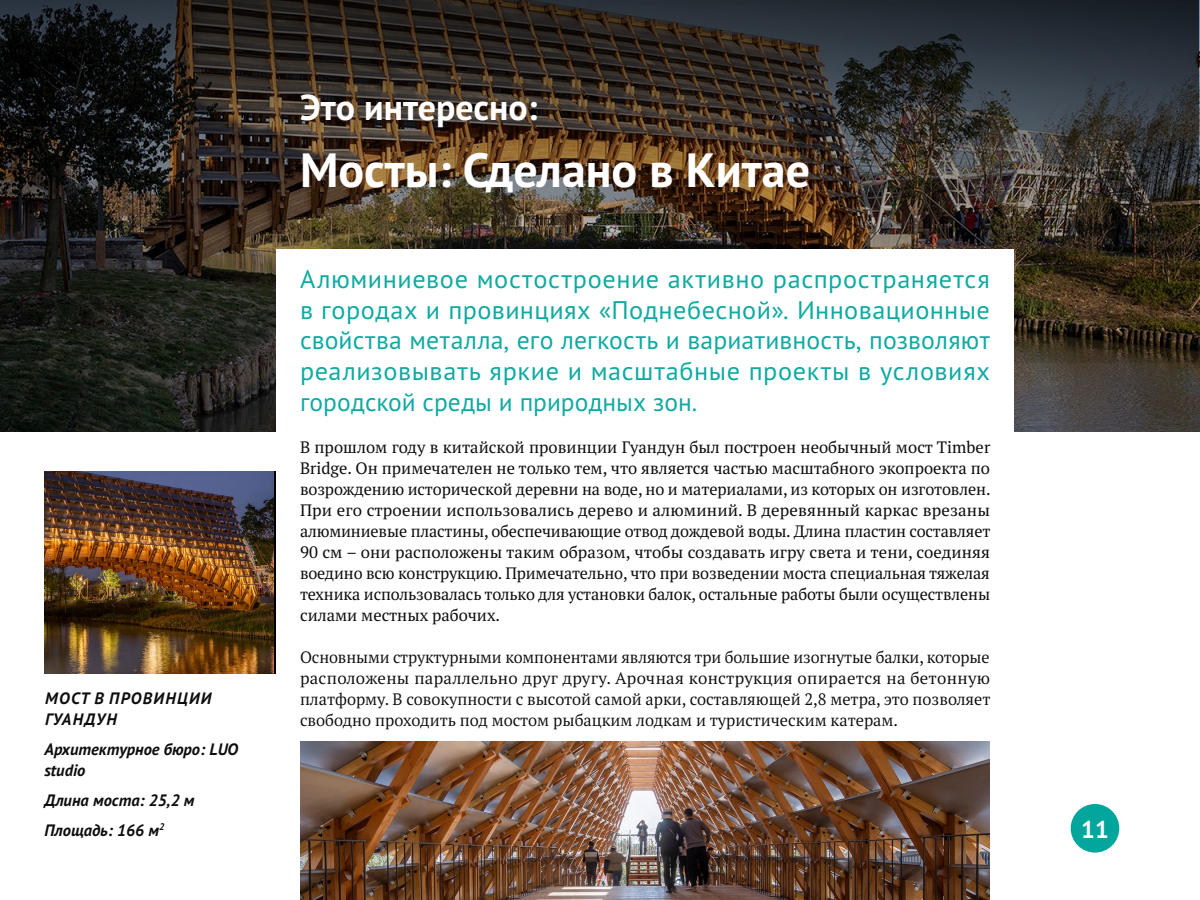
<style>
.page{position:relative;width:1200px;height:900px;background:#fff}
.page>*{position:absolute;margin:0;border:0;box-sizing:border-box;transform-origin:0 0}
.t1{font:700 48px "PT Sans Pro";color:#fff}
.t2{font:700 36px "PT Sans Pro";color:#fff}
.t3{font:25.5px/30.6px "PT Sans Pro";letter-spacing:.01em;color:#0faaa1;text-align:justify}
.t4{font:700 24.3px "PT Sans Pro";color:#fff}
.t5{font:16.5px/21px "PT Serif Pro";letter-spacing:-.005em;color:#0d0d0d;text-align:justify}
.t6{font:16.5px/21px "PT Serif Pro";color:#0d0d0d;text-align:justify}
.t7{font:italic 700 16.5px/21px "PT Sans Pro";color:#0d0d0d}
.t8{font:italic 700 16.5px/21px "PT Sans Pro";letter-spacing:.08em;color:#0d0d0d}
</style>
<div class="page">
<div style="left:1071px;top:804px;width:48px;height:49px;background:#03a69c;border-radius:50%"></div>
<img style="left:0;top:0;width:1200px;height:432px">
<img style="left:0;top:0;width:1198px;height:363px">
<div style="left:276px;top:249px;width:738px;height:204px;background:#fff"></div>
<img style="left:45px;top:471px;width:229px;height:203px">
<img style="left:300px;top:741px;width:690px;height:159px">
<p class="t8" style="left:45px;top:687px;width:168px">МОСТ В ПРОВИНЦИИ<br>ГУАНДУН</p>
<p class="t7" style="left:44px;top:738px;width:195px">Архитектурное бюро: LUO studio</p>
<p class="t7" style="left:44px;top:784px;width:152px;line-height:30px">Длина моста: 25,2 м<br>Площадь: 166 м<sup>2</sup></p>
<h2 class="t2" style="left:300px;top:84px;width:239px">Это интересно:</h2>
<h1 class="t1" style="left:300px;top:139px;width:512px">Мосты: Сделано в Китае</h1>
<p class="t3" style="left:300px;top:263px;width:692px">Алюминиевое мостостроение активно распространяется в городах и провинциях «Поднебесной». Инновационные свойства металла, его легкость и вариативность, позволяют реализовывать яркие и масштабные проекты в условиях городской среды и природных зон.</p>
<p class="t5" style="left:300px;top:436px;width:692px">В прошлом году в китайской провинции Гуандун был построен необычный мост Timber Bridge. Он примечателен не только тем, что является частью масштабного экопроекта по возрождению исторической деревни на воде, но и материалами, из которых он изготовлен.<br>При его строении использовались дерево и алюминий. В деревянный каркас врезаны алюминиевые пластины, обеспечивающие отвод дождевой воды. Длина пластин составляет 90 см – они расположены таким образом, чтобы создавать игру света и тени, соединяя воедино всю конструкцию. Примечательно, что при возведении моста специальная тяжелая техника использовалась только для установки балок, остальные работы были осуществлены силами местных рабочих.</p>
<p class="t6" style="left:300px;top:646px;width:692px">Основными структурными компонентами являются три большие изогнутые балки, которые расположены параллельно друг другу. Арочная конструкция опирается на бетонную платформу. В совокупности с высотой самой арки, составляющей 2,8 метра, это позволяет свободно проходить под мостом рыбацким лодкам и туристическим катерам.</p>
<h3 class="t4" style="left:1081px;top:813px;width:29px">11</h3>
</div>
